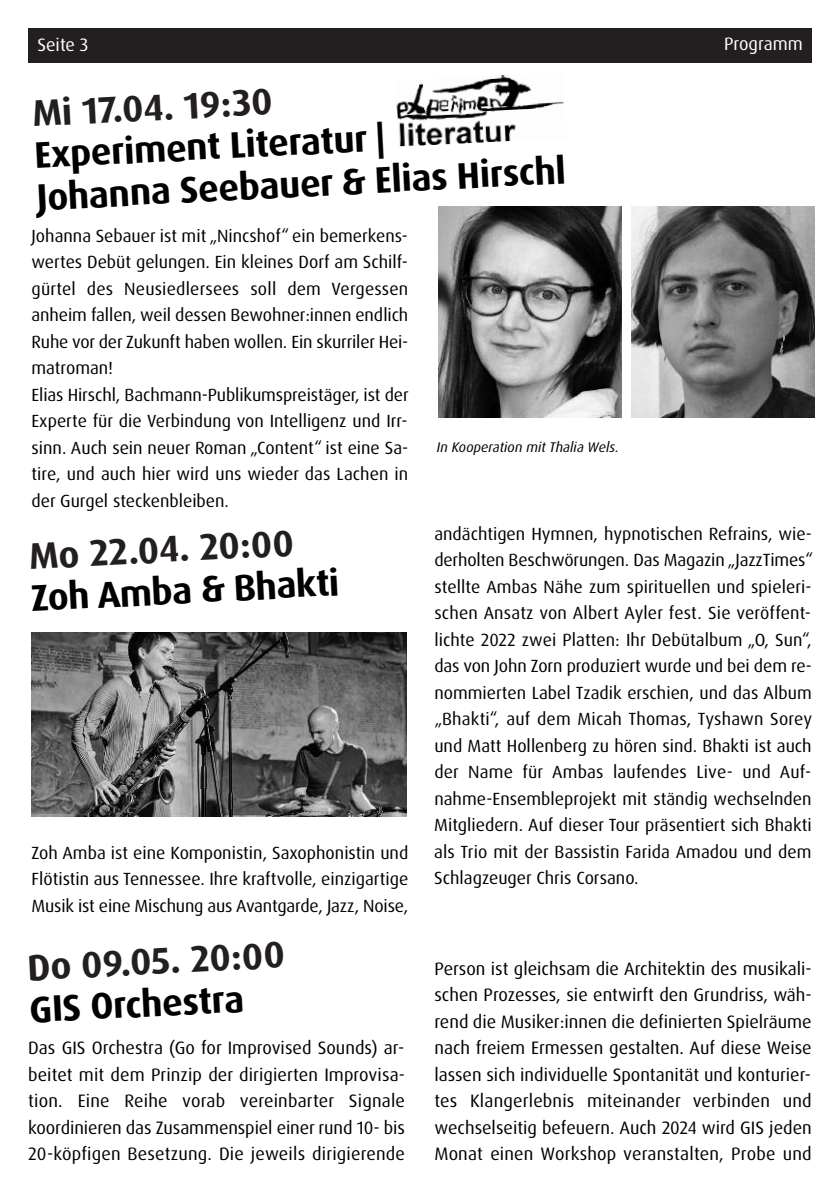
<style>
.page{position:relative;width:840px;height:1191px;background:#fff}
.page>*{position:absolute;margin:0;border:0;box-sizing:border-box;transform-origin:0 0}
.t1{font:700 37px/42px "Dax OT";color:#000}
.t2{font:700 37px "Dax OT";color:#231f20}
.t3{font:18px/26.6px "Dax Pro";letter-spacing:.01em;color:#000;text-align:justify}
.t4{font:18px "Dax OT";color:#fff}
.t5{font:17.6px/26.6px "Dax Pro";color:#000;text-align:justify}
.t6{font:italic 14px "Dax Pro";color:#000}
</style>
<div class="page">
<div style="left:28px;top:28px;width:783px;height:34px;background:#231f20"></div>
<img style="left:438px;top:206px;width:182px;height:212px">
<img style="left:631px;top:206px;width:182px;height:211px">
<img style="left:396px;top:75px;width:168px;height:72px">
<img style="left:31px;top:632px;width:375px;height:184px">
<p class="t4" style="left:37px;top:36px;width:53px">Seite 3</p>
<p class="t4" style="left:723px;top:36px;width:80px">Programm</p>
<h1 class="t2" style="left:32px;top:98px;width:242px;rotate:-3deg">Mi 17.04. 19:30</h1>
<h1 class="t1" style="left:34px;top:137px;width:531px;rotate:-3deg">Experiment Literatur |<br>Johanna Seebauer &amp; Elias Hirschl</h1>
<p class="t5" style="left:31px;top:223px;width:378px;text-align:left">Johanna Sebauer ist mit „Nincshof“ ein bemerkens&shy;wertes Debüt gelungen. Ein kleines Dorf am Schilf&shy;gürtel des Neusiedlersees soll dem Vergessen anheim fallen, weil dessen Bewohner:innen endlich Ruhe vor der Zukunft haben wollen. Ein skurriler Hei&shy;matroman!<br>Elias Hirschl, Bachmann-Publikumspreistäger, ist der Experte für die Verbindung von Intelligenz und Irr&shy;sinn. Auch sein neuer Roman „Content“ ist eine Sa&shy;tire, und auch hier wird uns wieder das Lachen in der Gurgel steckenbleiben.</p>
<h1 class="t2" style="left:28px;top:540px;width:266px;rotate:-3deg">Mo 22.04. 20:00</h1>
<h1 class="t1" style="left:30px;top:580px;width:310px;rotate:-3deg">Zoh Amba &amp; Bhakti</h1>
<p class="t5" style="left:31px;top:840px;width:378px">Zoh Amba ist eine Komponistin, Saxophonistin und Flötistin aus Tennessee. Ihre kraftvolle, einzigartige Musik ist eine Mischung aus Avantgarde, Jazz, Noise,</p>
<h1 class="t2" style="left:27px;top:952px;width:259px;rotate:-3deg">Do 09.05. 20:00</h1>
<h1 class="t1" style="left:29px;top:991px;width:216px;rotate:-3deg">GIS Orchestra</h1>
<p class="t3" style="left:28px;top:1035px;width:378px">Das GIS Orchestra (Go for Improvised Sounds) ar&shy;beitet mit dem Prinzip der dirigierten Improvisa&shy;tion. Eine Reihe vorab vereinbarter Signale koordinieren das Zusammenspiel einer rund 10- bis 20-köpfigen Besetzung. Die jeweils dirigierende</p>
<p class="t6" style="left:436px;top:442px;width:183px">In Kooperation mit Thalia Wels.</p>
<p class="t5" style="left:434px;top:521px;width:380px">andächtigen Hymnen, hypnotischen Refrains, wie&shy;derholten Beschwörungen. Das Magazin „JazzTimes“ stellte Ambas Nähe zum spirituellen und spieleri&shy;schen Ansatz von Albert Ayler fest. Sie veröffent&shy;lichte 2022 zwei Platten: Ihr Debütalbum „O, Sun“, das von John Zorn produziert wurde und bei dem re&shy;nommierten Label Tzadik erschien, und das Album „Bhakti“, auf dem Micah Thomas, Tyshawn Sorey und Matt Hollenberg zu hören sind. Bhakti ist auch der Name für Ambas laufendes Live- und Auf&shy;nahme-Ensembleprojekt mit ständig wechselnden Mitgliedern. Auf dieser Tour präsentiert sich Bhakti als Trio mit der Bassistin Farida Amadou und dem Schlagzeuger Chris Corsano.</p>
<p class="t3" style="left:434px;top:956px;width:378px">Person ist gleichsam die Architektin des musikali&shy;schen Prozesses, sie entwirft den Grundriss, wäh&shy;rend die Musiker:innen die definierten Spielräume nach freiem Ermessen gestalten. Auf diese Weise lassen sich individuelle Spontanität und konturier&shy;tes Klangerlebnis miteinander verbinden und wechselseitig befeuern. Auch 2024 wird GIS jeden Monat einen Workshop veranstalten, Probe und</p>
</div>
